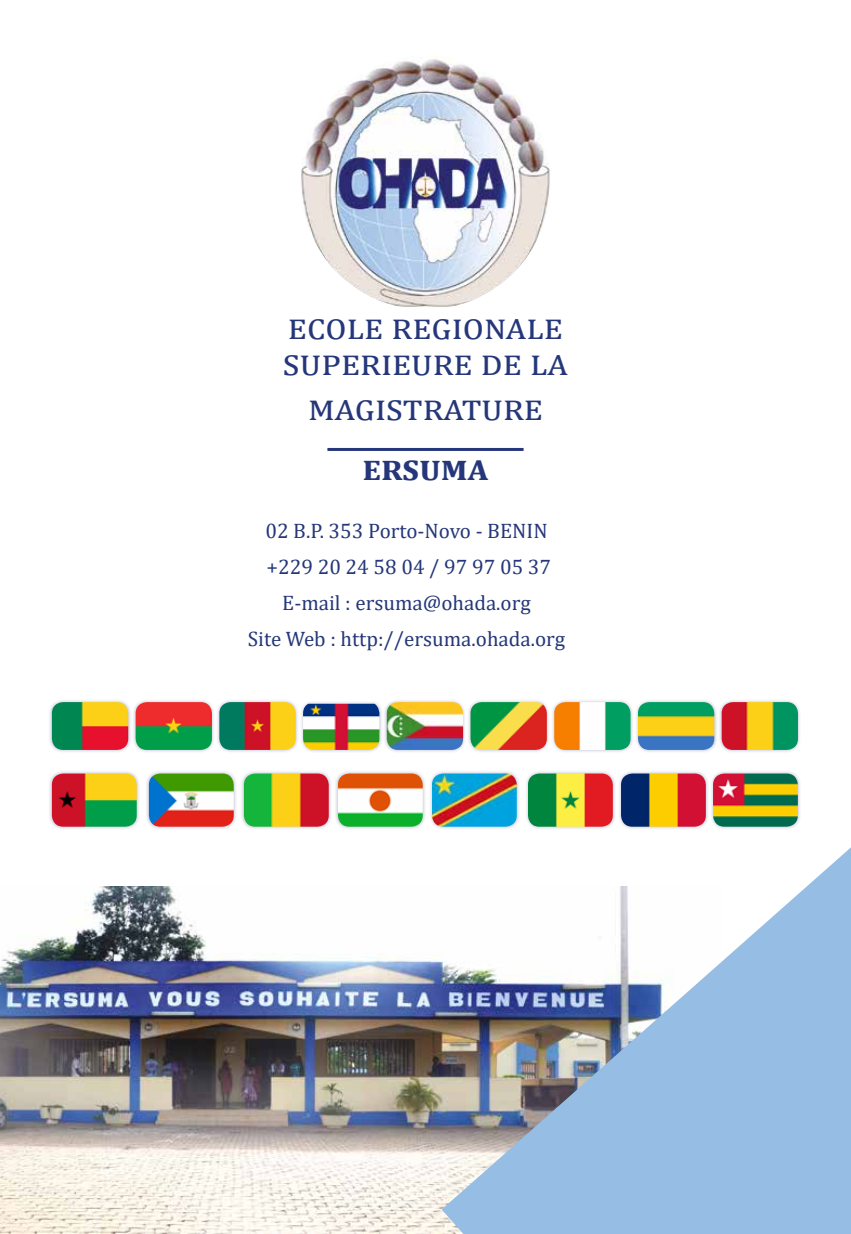
<style>
.page{position:relative;width:851px;height:1234px;background:#fff}
.page>*{position:absolute;margin:0;border:0;box-sizing:border-box;transform-origin:0 0}
.t1{font:37.5px/36px "Cambria";letter-spacing:.14em;color:#25377a}
.t2{font:700 36px "Cambria";color:#25377a}
.t3{font:21px/36px "Cambria";color:#25377a;text-align:center}
</style>
<div class="page">
<hr style="left:327px;top:448px;width:196px;height:3px;background:#25377a">
<img style="left:0;top:886px;width:441px;height:347px">
<svg style="left:441px;top:848px;width:409px;height:385px;fill:#96bde4"></svg>
<img style="left:301px;top:56px;width:249px;height:251px">
<div style="left:49px;top:698px;width:83px;height:55px;background:#283372;opacity:.31"></div>
<img style="left:52px;top:702px;width:76px;height:47px">
<div style="left:49px;top:770px;width:91px;height:60px;background:#283372;opacity:.31"></div>
<img style="left:52px;top:773px;width:85px;height:53px">
<div style="left:132px;top:698px;width:83px;height:55px;background:#283372;opacity:.31"></div>
<img style="left:136px;top:702px;width:76px;height:47px">
<div style="left:146px;top:770px;width:91px;height:60px;background:#283372;opacity:.31"></div>
<img style="left:149px;top:773px;width:85px;height:53px">
<div style="left:216px;top:698px;width:83px;height:55px;background:#283372;opacity:.31"></div>
<img style="left:219px;top:702px;width:76px;height:47px">
<div style="left:241px;top:770px;width:91px;height:60px;background:#283372;opacity:.31"></div>
<img style="left:244px;top:773px;width:85px;height:53px">
<div style="left:300px;top:700px;width:83px;height:53px;background:#283372;opacity:.31"></div>
<img style="left:303px;top:703px;width:76px;height:46px">
<div style="left:334px;top:770px;width:92px;height:60px;background:#283372;opacity:.31"></div>
<img style="left:338px;top:773px;width:84px;height:53px">
<div style="left:383px;top:698px;width:83px;height:55px;background:#283372;opacity:.31"></div>
<img style="left:387px;top:702px;width:76px;height:47px">
<div style="left:428px;top:770px;width:92px;height:60px;background:#283372;opacity:.31"></div>
<img style="left:432px;top:773px;width:84px;height:53px">
<div style="left:467px;top:698px;width:83px;height:55px;background:#283372;opacity:.31"></div>
<img style="left:470px;top:702px;width:76px;height:47px">
<div style="left:524px;top:770px;width:92px;height:60px;background:#283372;opacity:.31"></div>
<img style="left:528px;top:773px;width:84px;height:53px">
<div style="left:551px;top:698px;width:83px;height:55px;background:#283372;opacity:.31"></div>
<img style="left:554px;top:702px;width:76px;height:47px">
<div style="left:617px;top:770px;width:92px;height:60px;background:#283372;opacity:.31"></div>
<img style="left:621px;top:773px;width:84px;height:53px">
<div style="left:634px;top:698px;width:83px;height:55px;background:#283372;opacity:.31"></div>
<img style="left:638px;top:702px;width:76px;height:47px">
<div style="left:709px;top:770px;width:92px;height:60px;background:#283372;opacity:.31"></div>
<img style="left:713px;top:773px;width:84px;height:53px">
<div style="left:718px;top:698px;width:83px;height:55px;background:#283372;opacity:.31"></div>
<img style="left:721px;top:702px;width:76px;height:47px">
<h1 class="t1" style="left:283px;top:308px;width:284px">ecole regionale superieure de la</h1>
<h1 class="t1" style="left:308px;top:389px;width:236px">magistrature</h1>
<h2 class="t2" style="left:362px;top:442px;width:126px">ersuma</h2>
<p class="t3" style="left:248px;top:512px;width:319px">02 B.P. 353 Porto-Novo - BENIN +229 20 24 58 04 / 97 97 05 37<br>E-mail : ersuma@ohada.org<br>Site Web : http://ersuma.ohada.org</p>
</div>
